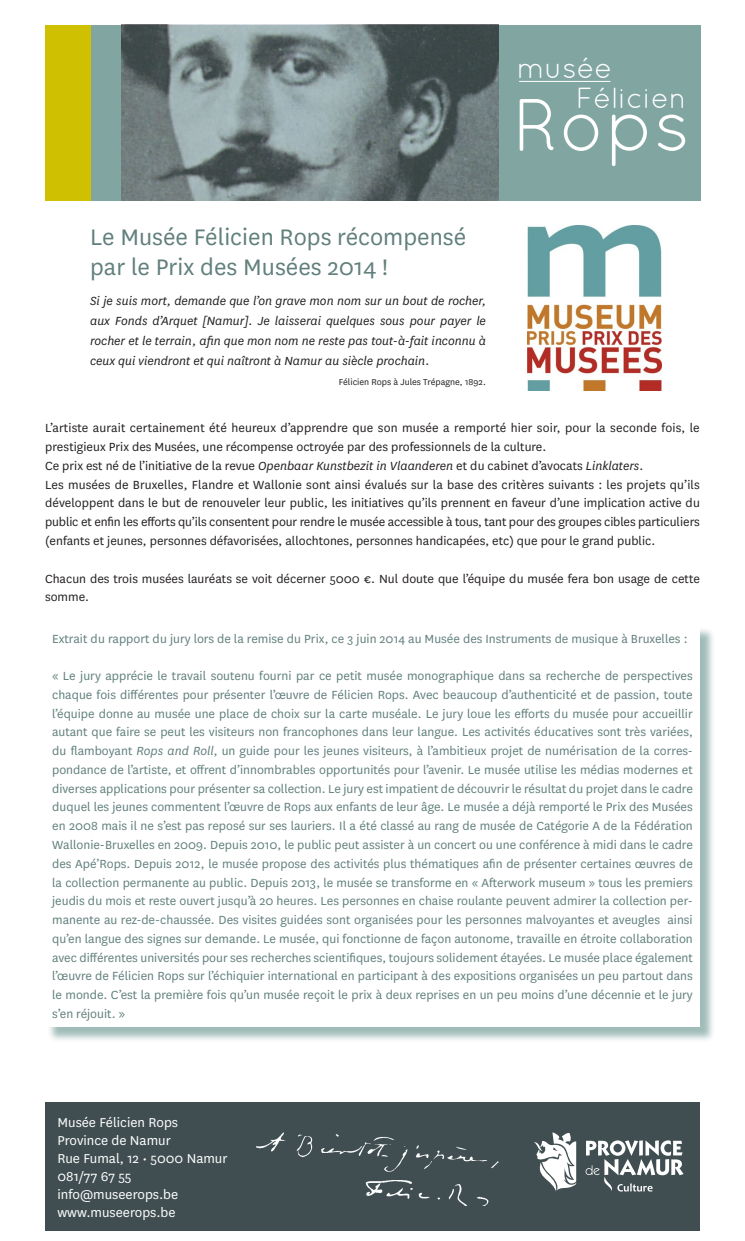
<style>
.page{position:relative;width:745px;height:1241px;background:#fff}
.page>*{position:absolute;margin:0;border:0;box-sizing:border-box;transform-origin:0 0}
.t1{font:74.12px "Quicksand";color:#fff}
.t2{font:29.12px "Quicksand";color:#fff}
.t3{font:26.25px "National";color:#61807c}
.t4{font:15px "National";color:#fff}
.t5{font:13.75px/18.8px "National";color:#61807c;text-align:justify}
.t6{font:13.75px/18.8px "National";color:#231f20}
.t7{font:italic 13.75px/20px "National";color:#231f20;text-align:justify}
.t8{font:10px "National";color:#231f20}
.s1{font-style:italic}
</style>
<div class="page">
<div style="left:46px;top:25px;width:654px;height:175px;background:#81a6a1"></div>
<div style="left:45px;top:25px;width:45px;height:175px;background:#cfc101"></div>
<img style="left:121px;top:25px;width:377px;height:175px">
<hr style="left:518px;top:81px;width:92px;height:1px;background:#fff">
<img style="left:527px;top:225px;width:134px;height:166px">
<div style="left:46px;top:1101px;width:653px;height:129px;background:#404e51"></div>
<img style="left:256px;top:1132px;width:243px;height:73px">
<svg style="left:534px;top:1132px;width:42px;height:59px"></svg>
<svg style="left:585px;top:1140px;width:98px;height:51px"></svg>
<div style="left:47px;top:627px;width:668px;height:415px;background:#81a6a1;opacity:.75"></div>
<div style="left:45px;top:625px;width:654px;height:401px;background:#fff"></div>
<p class="t2" style="left:516px;top:51px;width:97px">musée</p>
<p class="t3" style="left:90px;top:220px;width:377px">Le Musée Félicien Rops récompensé</p>
<p class="t3" style="left:90px;top:250px;width:299px">par le Prix des Musées 2014 !</p>
<p class="t7" style="left:90px;top:290px;width:397px">Si je suis mort, demande que l’on grave mon nom sur un bout de rocher, aux Fonds d’Arquet [Namur]. Je laisserai quelques sous pour payer le rocher et le terrain, afin que mon nom ne reste pas tout-à-fait inconnu à ceux qui viendront et qui naîtront à Namur au siècle prochain.</p>
<p class="t8" style="left:338px;top:375px;width:149px">Félicien Rops à Jules Trépagne, 1892.</p>
<p class="t2" style="left:575px;top:82px;width:112px">Félicien</p>
<p class="t1" style="left:512px;top:82px;width:179px">Rops</p>
<p class="t6" style="left:45px;top:418px;width:655px">L’artiste aurait certainement été heureux d’apprendre que son musée a remporté hier soir, pour la seconde fois, le prestigieux Prix des Musées, une récompense octroyée par des professionnels de la culture.</p>
<p class="t6" style="left:45px;top:455px;width:599px">Ce prix est né de l’initiative de la revue <span class="s1">Openbaar Kunstbezit in Vlaanderen</span> et du cabinet d’avocats <span class="s1">Linklaters</span>.</p>
<p class="t6" style="left:45px;top:474px;width:656px;text-align:justify">Les musées de Bruxelles, Flandre et Wallonie sont ainsi évalués sur la base des critères suivants : les projets qu’ils développent dans le but de renouveler leur public, les initiatives qu’ils prennent en faveur d’une implication active du public et enfin les efforts qu’ils consentent pour rendre le musée accessible à tous, tant pour des groupes cibles particuliers (enfants et jeunes, personnes défavorisées, allochtones, personnes handicapées, etc) que pour le grand public.</p>
<p class="t6" style="left:45px;top:568px;width:656px">Chacun des trois musées lauréats se voit décerner 5000 €. Nul doute que l’équipe du musée fera bon usage de cette somme.</p>
<p class="t5" style="left:52px;top:628px;width:636px">Extrait du rapport du jury lors de la remise du Prix, ce 3 juin 2014 au Musée des Instruments de musique à Bruxelles :</p>
<p class="t5" style="left:52px;top:665px;width:641px">« Le jury apprécie le travail soutenu fourni par ce petit musée monographique dans sa recherche de perspectives chaque fois différentes pour présenter l’œuvre de Félicien Rops. Avec beaucoup d’authenticité et de passion, toute l’équipe donne au musée une place de choix sur la carte muséale. Le jury loue les efforts du musée pour accueillir autant que faire se peut les visiteurs non francophones dans leur langue. Les activités éducatives sont très variées, du flamboyant <span class="s1">Rops and Roll</span>, un guide pour les jeunes visiteurs, à l’ambitieux projet de numérisation de la corres&shy;pondance de l’artiste, et offrent d’innombrables opportunités pour l’avenir. Le musée utilise les médias modernes et diverses applications pour présenter sa collection. Le jury est impatient de découvrir le résultat du projet dans le cadre duquel les jeunes commentent l’œuvre de Rops aux enfants de leur âge. Le musée a déjà remporté le Prix des Musées en 2008 mais il ne s’est pas reposé sur ses lauriers. Il a été classé au rang de musée de Catégorie A de la Fédération Wallonie-Bruxelles en 2009. Depuis 2010, le public peut assister à un concert ou une conférence à midi dans le cadre des Apé’Rops. Depuis 2012, le musée propose des activités plus thématiques afin de présenter certaines œuvres de la collection permanente au public. Depuis 2013, le musée se transforme en « Afterwork museum » tous les premiers jeudis du mois et reste ouvert jusqu’à 20 heures. Les personnes en chaise roulante peuvent admirer la collection per&shy;manente au rez-de-chaussée. Des visites guidées sont organisées pour les personnes malvoyantes et aveugles ainsi qu’en langue des signes sur demande. Le musée, qui fonctionne de façon autonome, travaille en étroite collaboration avec différentes universités pour ses recherches scientifiques, toujours solidement étayées. Le musée place également l’œuvre de Félicien Rops sur l’échiquier international en participant à des expositions organisées un peu partout dans le monde. C’est la première fois qu’un musée reçoit le prix à deux reprises en un peu moins d’une décennie et le jury s’en réjouit. »</p>
<p class="t4" style="left:57px;top:1111px;width:122px">Musée Félicien Rops</p>
<p class="t4" style="left:57px;top:1129px;width:115px">Province de Namur</p>
<p class="t4" style="left:57px;top:1147px;width:171px">Rue Fumal, 12 • 5000 Namur</p>
<p class="t4" style="left:57px;top:1165px;width:75px">081/77 67 55</p>
<p class="t4" style="left:57px;top:1183px;width:122px">info@museerops.be</p>
<p class="t4" style="left:57px;top:1201px;width:120px">www.museerops.be</p>
</div>
